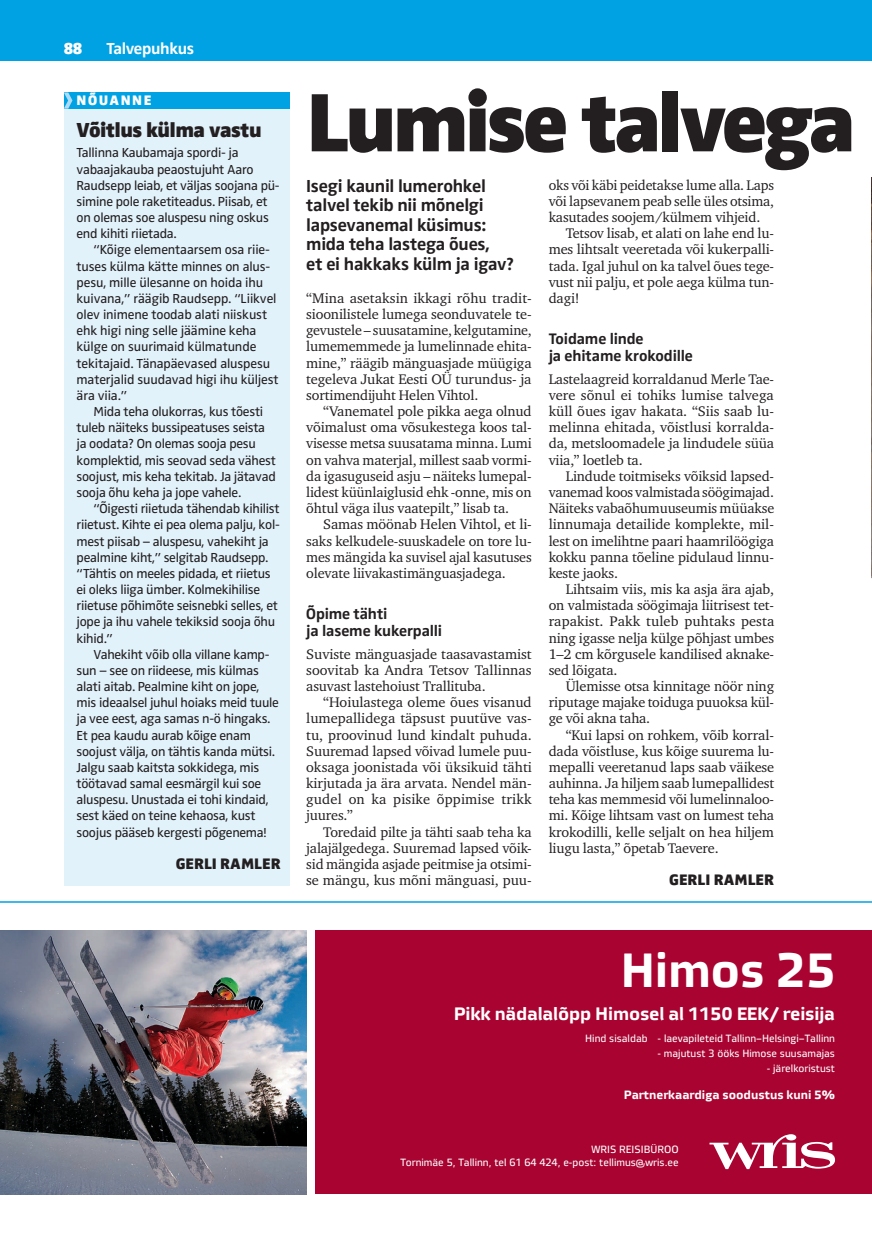
<style>
.page{position:relative;width:872px;height:1234px;background:#fff}
.page>*{position:absolute;margin:0;border:0;box-sizing:border-box;transform-origin:0 0}
.t1{font:900 85.5px "Zwo Pro";letter-spacing:-.045em;color:#231f20}
.t2{font:700 48px "Vida 32 Pro";letter-spacing:-.01em;color:#fff}
.t3{font:900 21px "Zwo Pro";letter-spacing:-.025em;color:#231f20}
.t4{font:700 18px/19.5px "Zwo Pro";letter-spacing:-.015em;color:#231f20}
.t5{font:700 18px "Vida 32 Pro";letter-spacing:-.01em;color:#fff}
.t6{font:700 16.5px "Zwo Pro";letter-spacing:-.025em;color:#fff}
.t7{font:900 16.5px "Zwo Pro";color:#fff}
.t8{font:700 15.75px/16.5px "Zwo Pro";letter-spacing:-.01em;color:#231f20}
.t9{font:900 15.75px "Zwo Pro";color:#231f20}
.t10{font:14.25px/16.2px "Charter ITC";letter-spacing:-.01em;color:#231f20;text-align:justify}
.t11{font:900 14.25px "Zwo Pro";letter-spacing:.105em;color:#fff}
.t12{font:13.5px/16.2px "Zwo Pro";letter-spacing:-.02em;color:#231f20}
.t13{font:700 12px "Vida 32 Pro";color:#fff}
.t14{font:10.5px/12.6px "Vida 32 Pro";color:#fff;text-align:right}
</style>
<div class="page">
<div style="left:0;top:0;width:872px;height:60px;background:#00a2e3"></div>
<svg style="left:871px;top:178px;width:1px;height:399px"></svg>
<hr style="left:0;top:901px;width:872px;height:1px;background:#00a2e3">
<div style="left:64px;top:109px;width:225px;height:775px;background:#e2f2fb"></div>
<div style="left:64px;top:92px;width:225px;height:17px;background:#00a2e3"></div>
<svg style="left:64px;top:92px;width:8px;height:17px"></svg>
<div style="left:315px;top:930px;width:557px;height:263px;background:#a80331"></div>
<svg style="left:709px;top:1134px;width:126px;height:34px"></svg>
<img style="left:0;top:930px;width:306px;height:263px">
<p class="t7" style="left:64px;top:39px;width:20px">88</p>
<p class="t6" style="left:106px;top:39px;width:89px">Talvepuhkus</p>
<p class="t11" style="left:77px;top:92px;width:76px">NÕUANNE</p>
<h3 class="t3" style="left:77px;top:117px;width:187px">Võitlus külma vastu</h3>
<p class="t12" style="left:77px;top:145px;width:179px">Tallinna Kaubamaja spordi- ja vabaajakauba peaostujuht Aaro</p>
<p class="t12" style="left:77px;top:177px;width:205px">Raudsepp leiab, et väljas soojana pü&shy;simine pole raketiteadus. Piisab, et on olemas soe aluspesu ning oskus end kihiti riietada.</p>
<p class="t12" style="left:77px;top:242px;width:204px;text-indent:17px">“Kõige elementaarsem osa riie&shy;tuses külma kätte minnes on alus&shy;pesu, mille ülesanne on hoida ihu kuivana,” räägib Raudsepp. “Liikvel olev inimene toodab alati niiskust ehk higi ning selle jäämine keha külge on suurimaid külmatunde tekitajaid. Tänapäevased aluspesu materjalid suudavad higi ihu küljest ära viia.”</p>
<p class="t12" style="left:77px;top:404px;width:201px;text-indent:17px">Mida teha olukorras, kus tõesti tuleb näiteks bussipeatuses seista ja oodata? On olemas sooja pesu komplektid, mis seovad seda vähest soojust, mis keha tekitab. Ja jätavad sooja õhu keha ja jope vahele.</p>
<p class="t12" style="left:77px;top:500px;width:205px;text-indent:17px">“Õigesti riietuda tähendab kihilist riietust. Kihte ei pea olema palju, kol&shy;mest piisab – aluspesu, vahekiht ja pealmine kiht,” selgitab Raudsepp. “Tähtis on meeles pidada, et riietus ei oleks liiga ümber. Kolmekihilise riietuse põhimõte seisnebki selles, et jope ja ihu vahele tekiksid sooja õhu kihid.”</p>
<p class="t12" style="left:77px;top:646px;width:204px;text-indent:17px">Vahekiht võib olla villane kamp&shy;sun – see on riideese, mis külmas alati aitab. Pealmine kiht on jope, mis ideaalsel juhul hoiaks meid tuule ja vee eest, aga samas n-ö hingaks.<br>Et pea kaudu aurab kõige enam soojust välja, on tähtis kanda mütsi.<br>Jalgu saab kaitsta sokkidega, mis töötavad samal eesmärgil kui soe aluspesu. Unustada ei tohi kindaid, sest käed on teine kehaosa, kust soojus pääseb kergesti põgenema!</p>
<p class="t9" style="left:176px;top:854px;width:106px">GERLI RAMLER</p>
<h1 class="t1" style="left:306px;top:71px;width:551px">Lumise talvega</h1>
<p class="t4" style="left:306px;top:176px;width:209px">Isegi kaunil lumerohkel talvel tekib nii mõnelgi lapsevanemal küsimus: mida teha lastega õues,<br>et ei hakkaks külm ja igav?</p>
<p class="t10" style="left:306px;top:290px;width:227px">“Mina asetaksin ikkagi rõhu tradit&shy;sioonilistele lumega seonduvatele te&shy;gevustele – suusatamine, kelgutamine, lumememmede ja lumelinnade ehita&shy;mine,” räägib mänguasjade müügiga tegeleva Jukat Eesti OÜ turundus- ja sortimendijuht Helen Vihtol.</p>
<p class="t10" style="left:306px;top:403px;width:227px;text-indent:17px">“Vanematel pole pikka aega olnud võimalust oma võsukestega koos tal&shy;visesse metsa suusatama minna. Lumi on vahva materjal, millest saab vormi&shy;da igasuguseid asju – näiteks lumepal&shy;lidest küünlaiglusid ehk -onne, mis on õhtul väga ilus vaatepilt,” lisab ta.</p>
<p class="t10" style="left:306px;top:516px;width:227px;text-indent:17px">Samas möönab Helen Vihtol, et li&shy;saks kelkudele-suuskadele on tore lu&shy;mes mängida ka suvisel ajal kasutuses olevate liivakastimänguasjadega.</p>
<p class="t8" style="left:306px;top:605px;width:137px">Õpime tähti<br>ja laseme kukerpalli</p>
<p class="t10" style="left:306px;top:645px;width:227px">Suviste mänguasjade taasavastamist soovitab ka Andra Tetsov Tallinnas asuvast lastehoiust Trallituba.</p>
<p class="t10" style="left:306px;top:694px;width:227px;text-indent:17px">“Hoiulastega oleme õues visanud lumepallidega täpsust puutüve vas&shy;tu, proovinud lund kindalt puhuda.<br>Suuremad lapsed võivad lumele puu&shy;oksaga joonistada või üksikuid tähti kirjutada ja ära arvata. Nendel män&shy;gudel on ka pisike õppimise trikk juures.”</p>
<p class="t10" style="left:306px;top:823px;width:227px;text-indent:17px">Toredaid pilte ja tähti saab teha ka jalajälgedega. Suuremad lapsed võik&shy;sid mängida asjade peitmise ja otsimi&shy;se mängu, kus mõni mänguasi, puu-</p>
<p class="t10" style="left:549px;top:177px;width:227px">oks või käbi peidetakse lume alla. Laps</p>
<p class="t10" style="left:549px;top:193px;width:227px">või lapsevanem peab selle üles otsima,</p>
<p class="t10" style="left:549px;top:209px;width:213px">kasutades soojem/külmem vihjeid.</p>
<p class="t10" style="left:566px;top:225px;width:210px">Tetsov lisab, et alati on lahe end lu-</p>
<p class="t10" style="left:549px;top:241px;width:227px">mes lihtsalt veeretada või kukerpalli-</p>
<p class="t10" style="left:549px;top:257px;width:227px">tada. Igal juhul on ka talvel õues tege-</p>
<p class="t10" style="left:549px;top:274px;width:227px">vust nii palju, et pole aega külma tun-</p>
<p class="t10" style="left:549px;top:290px;width:32px">dagi!</p>
<p class="t8" style="left:549px;top:331px;width:146px">Toidame linde<br>ja ehitame krokodille</p>
<p class="t10" style="left:549px;top:371px;width:227px">Lastelaagreid korraldanud Merle Tae&shy;vere sõnul ei tohiks lumise talvega küll õues igav hakata. “Siis saab lu&shy;melinna ehitada, võistlusi korralda&shy;da, metsloomadele ja lindudele süüa viia,” loetleb ta.</p>
<p class="t10" style="left:549px;top:467px;width:227px;text-indent:17px">Lindude toitmiseks võiksid lapsed&shy;vanemad koos valmistada söögimajad.<br>Näiteks vabaõhumuuseumis müüakse linnumaja detailide komplekte, mil&shy;lest on imelihtne paari haamrilöögiga kokku panna tõeline pidulaud linnu&shy;keste jaoks.</p>
<p class="t10" style="left:549px;top:581px;width:227px;text-indent:17px">Lihtsaim viis, mis ka asja ära ajab, on valmistada söögimaja liitrisest tet&shy;rapakist. Pakk tuleb puhtaks pesta ning igasse nelja külge põhjast umbes 1–2 cm kõrgusele kandilised aknake&shy;sed lõigata.</p>
<p class="t10" style="left:549px;top:678px;width:227px;text-indent:17px">Ülemisse otsa kinnitage nöör ning riputage majake toiduga puuoksa kül&shy;ge või akna taha.</p>
<p class="t10" style="left:549px;top:726px;width:227px;text-indent:17px">“Kui lapsi on rohkem, võib korral&shy;dada võistluse, kus kõige suurema lu&shy;mepalli veeretanud laps saab väikese auhinna. Ja hiljem saab lumepallidest teha kas memmesid või lumelinnaloo&shy;mi. Kõige lihtsam vast on lumest teha krokodilli, kelle seljalt on hea hiljem liugu lasta,” õpetab Taevere.</p>
<p class="t9" style="left:669px;top:870px;width:106px">GERLI RAMLER</p>
<h2 class="t2" style="left:620px;top:933px;width:216px">Himos 25</h2>
<p class="t5" style="left:454px;top:999px;width:382px">Pikk nädalalõpp Himosel al 1150 EEK/ reisija</p>
<p class="t14" style="left:585px;top:1031px;width:251px">Hind sisaldab - laevapileteid Tallinn–Helsingi–Tallinn</p>
<p class="t14" style="left:657px;top:1046px;width:179px">- majutust 3 ööks Himose suusamajas</p>
<p class="t14" style="left:766px;top:1061px;width:70px">- järelkoristust</p>
<p class="t13" style="left:624px;top:1085px;width:213px">Partnerkaardiga soodustus kuni 5%</p>
<p class="t14" style="left:400px;top:1142px;width:280px">WRIS REISIBÜROO<br>Tornimäe 5, Tallinn, tel 61 64 424, e-post: tellimus@wris.ee</p>
</div>
